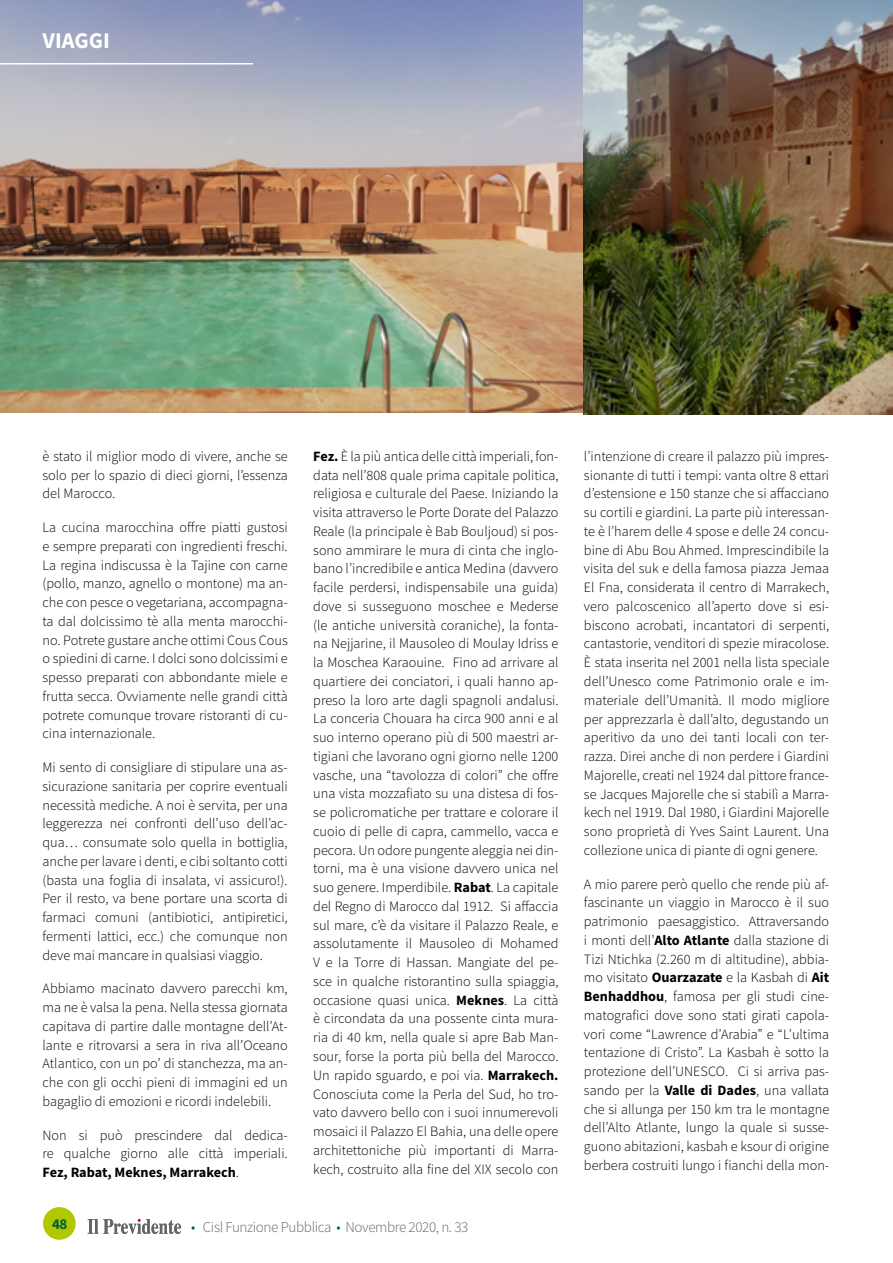
<style>
.page{position:relative;width:893px;height:1263px;background:#fff}
.page>*{position:absolute;margin:0;border:0;box-sizing:border-box;transform-origin:0 0}
.t1{font:700 22.5px "Source Sans Pro";color:#fff}
.t2{font:300 15px "Source Sans Pro";letter-spacing:-.025em;color:#646567}
.t3{font:700 15px "Source Sans Pro";color:#006038}
.t4{font:300 14.25px/18.8px "Source Sans Pro";color:#000;text-align:justify}
.s1{font-weight:700}
.s2{color:#006038}
</style>
<div class="page">
<div style="left:43px;top:1207px;width:33px;height:33px;background:#b1c800;border-radius:50%"></div>
<svg style="left:88px;top:1219px;width:93px;height:15px"></svg>
<img style="left:0;top:0;width:893px;height:414px">
<hr style="left:0;top:63px;width:253px;height:2px;background:#fff">
<h1 class="t1" style="left:43px;top:25px;width:69px">VIAGGI</h1>
<p class="t4" style="left:43px;top:447px;width:247px">è stato il miglior modo di vivere, anche se solo per lo spazio di dieci giorni, l’essenza del Marocco.</p>
<p class="t4" style="left:43px;top:518px;width:247px">La cucina marocchina offre piatti gustosi e sempre preparati con ingredienti freschi.<br>La regina indiscussa è la Tajine con carne (pollo, manzo, agnello o montone) ma an&shy;che con pesce o vegetariana, accompagna&shy;ta dal dolcissimo tè alla menta marocchi&shy;no. Potrete gustare anche ottimi Cous Cous o spiedini di carne. I dolci sono dolcissimi e spesso preparati con abbondante miele e frutta secca. Ovviamente nelle grandi città potrete comunque trovare ristoranti di cu&shy;cina internazionale.</p>
<p class="t4" style="left:43px;top:758px;width:247px">Mi sento di consigliare di stipulare una as&shy;sicurazione sanitaria per coprire eventuali necessità mediche. A noi è servita, per una leggerezza nei confronti dell’uso dell’ac&shy;qua… consumate solo quella in bottiglia, anche per lavare i denti, e cibi soltanto cotti (basta una foglia di insalata, vi assicuro!).<br>Per il resto, va bene portare una scorta di farmaci comuni (antibiotici, antipiretici, fermenti lattici, ecc.) che comunque non deve mai mancare in qualsiasi viaggio.</p>
<p class="t4" style="left:43px;top:979px;width:247px">Abbiamo macinato davvero parecchi km, ma ne è valsa la pena. Nella stessa giornata capitava di partire dalle montagne dell’At&shy;lante e ritrovarsi a sera in riva all’Oceano Atlantico, con un po’ di stanchezza, ma an&shy;che con gli occhi pieni di immagini ed un bagaglio di emozioni e ricordi indelebili.</p>
<p class="t4" style="left:43px;top:1125px;width:247px">Non si può prescindere dal dedica&shy;re qualche giorno alle città imperiali.<br><span class="s1">Fez, Rabat, Meknes, Marrakech</span>.</p>
<p class="t4" style="left:313px;top:447px;width:247px"><span class="s1">Fez.</span> È la più antica delle città imperiali, fon&shy;data nell’808 quale prima capitale politica, religiosa e culturale del Paese. Iniziando la visita attraverso le Porte Dorate del Palazzo Reale (la principale è Bab Bouljoud) si pos&shy;sono ammirare le mura di cinta che inglo&shy;bano l’incredibile e antica Medina (davvero facile perdersi, indispensabile una guida) dove si susseguono moschee e Mederse (le antiche università coraniche), la fonta&shy;na Nejjarine, il Mausoleo di Moulay Idriss e la Moschea Karaouine. Fino ad arrivare al quartiere dei conciatori, i quali hanno ap&shy;preso la loro arte dagli spagnoli andalusi.<br>La conceria Chouara ha circa 900 anni e al suo interno operano più di 500 maestri ar&shy;tigiani che lavorano ogni giorno nelle 1200 vasche, una “tavolozza di colori” che offre una vista mozzafiato su una distesa di fos&shy;se policromatiche per trattare e colorare il cuoio di pelle di capra, cammello, vacca e pecora. Un odore pungente aleggia nei din&shy;torni, ma è una visione davvero unica nel suo genere. Imperdibile. <span class="s1">Rabat</span>. La capitale del Regno di Marocco dal 1912. Si affaccia sul mare, c’è da visitare il Palazzo Reale, e assolutamente il Mausoleo di Mohamed V e la Torre di Hassan. Mangiate del pe&shy;sce in qualche ristorantino sulla spiaggia, occasione quasi unica. <span class="s1">Meknes</span>. La città è circondata da una possente cinta mura&shy;ria di 40 km, nella quale si apre Bab Man&shy;sour, forse la porta più bella del Marocco.<br>Un rapido sguardo, e poi via. <span class="s1">Marrakech.<br></span>Conosciuta come la Perla del Sud, ho tro&shy;vato davvero bello con i suoi innumerevoli mosaici il Palazzo El Bahia, una delle opere architettoniche più importanti di Marra&shy;kech, costruito alla fine del XIX secolo con</p>
<p class="t4" style="left:584px;top:447px;width:247px">l’intenzione di creare il palazzo più impres&shy;sionante di tutti i tempi: vanta oltre 8 ettari d’estensione e 150 stanze che si affacciano su cortili e giardini. La parte più interessan&shy;te è l’harem delle 4 spose e delle 24 concu&shy;bine di Abu Bou Ahmed. Imprescindibile la visita del suk e della famosa piazza Jemaa El Fna, considerata il centro di Marrakech, vero palcoscenico all’aperto dove si esi&shy;biscono acrobati, incantatori di serpenti, cantastorie, venditori di spezie miracolose.<br>È stata inserita nel 2001 nella lista speciale dell’Unesco come Patrimonio orale e im&shy;materiale dell’Umanità. Il modo migliore per apprezzarla è dall’alto, degustando un aperitivo da uno dei tanti locali con ter&shy;razza. Direi anche di non perdere i Giardini Majorelle, creati nel 1924 dal pittore france&shy;se Jacques Majorelle che si stabilì a Marra&shy;kech nel 1919. Dal 1980, i Giardini Majorelle sono proprietà di Yves Saint Laurent. Una collezione unica di piante di ogni genere.</p>
<p class="t4" style="left:584px;top:874px;width:247px">A mio parere però quello che rende più af&shy;fascinante un viaggio in Marocco è il suo patrimonio paesaggistico. Attraversando i monti dell’<span class="s1">Alto Atlante</span> dalla stazione di Tizi Ntichka (2.260 m di altitudine), abbia&shy;mo visitato <span class="s1">Ouarzazate</span> e la Kasbah di <span class="s1">Ait Benhaddhou</span>, famosa per gli studi cine&shy;matografici dove sono stati girati capola&shy;vori come “Lawrence d’Arabia” e “L’ultima tentazione di Cristo”. La Kasbah è sotto la protezione dell’UNESCO. Ci si arriva pas&shy;sando per la <span class="s1">Valle di Dades</span>, una vallata che si allunga per 150 km tra le montagne dell’Alto Atlante, lungo la quale si susse&shy;guono abitazioni, kasbah e ksour di origine berbera costruiti lungo i fianchi della mon-</p>
<p class="t3" style="left:52px;top:1214px;width:17px">48</p>
<p class="t2" style="left:191px;top:1218px;width:279px"><span class="s2">•</span> Cisl Funzione Pubblica <span class="s2">•</span> Novembre 2020, n. 33</p>
</div>
